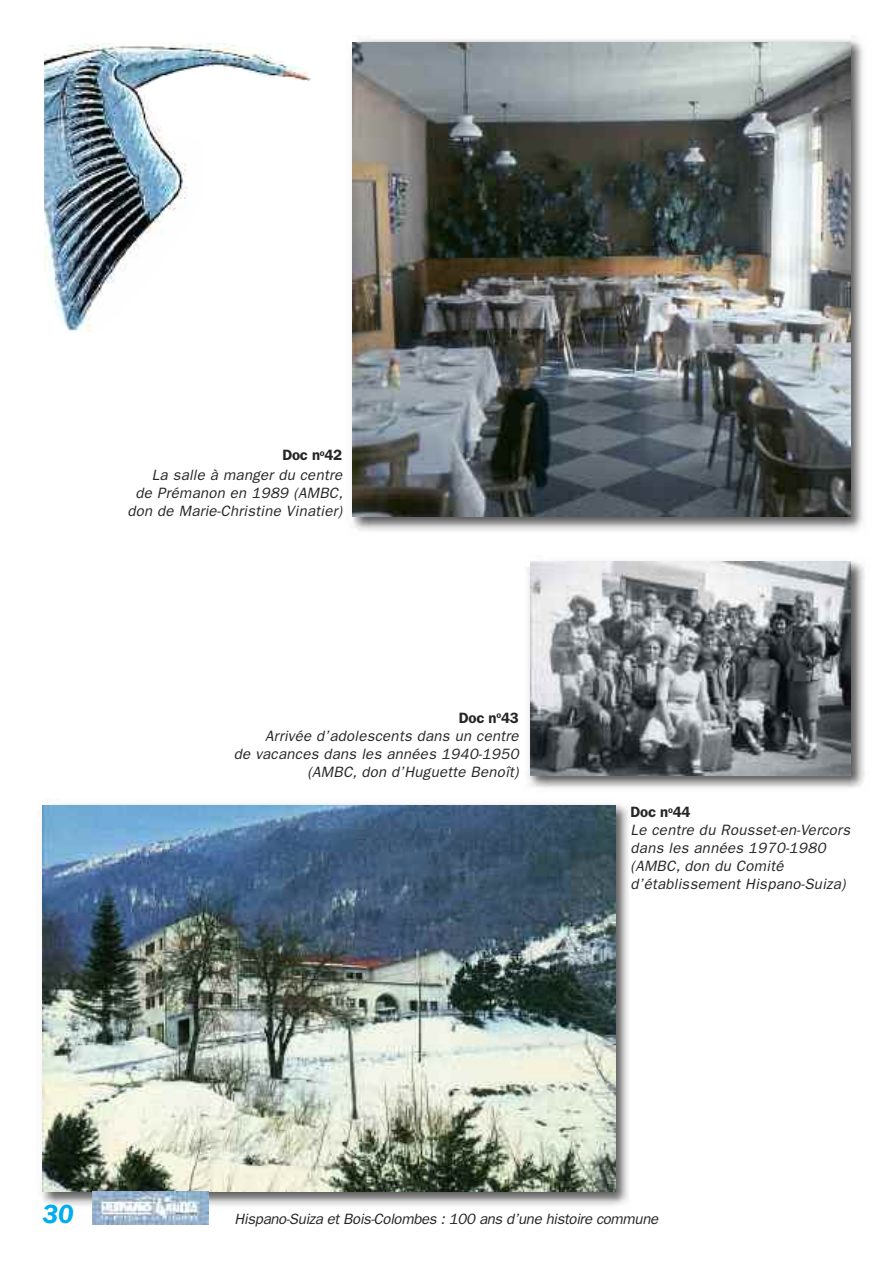
<style>
.page{position:relative;width:893px;height:1263px;background:#fff}
.page>*{position:absolute;margin:0;border:0;box-sizing:border-box;transform-origin:0 0}
.t1{font:italic 600 27px "Franklin Gothic";color:#00aded}
.t2{font:italic 15px/18px "Franklin Gothic";letter-spacing:.02em;color:#272627;text-align:right}
.t3{font:italic 15px "Franklin Gothic";letter-spacing:-.02em;color:#272627}
.s1{font-weight:600;font-style:normal}
</style>
<div class="page">
<img style="left:44px;top:43px;width:267px;height:289px">
<img style="left:352px;top:39px;width:511px;height:493px">
<img style="left:353px;top:43px;width:497px;height:473px">
<img style="left:528px;top:561px;width:337px;height:227px">
<img style="left:531px;top:562px;width:319px;height:213px">
<img style="left:41px;top:804px;width:588px;height:406px">
<img style="left:43px;top:805px;width:572px;height:386px">
<img style="left:92px;top:1191px;width:116px;height:33px">
<p class="t2" style="left:152px;top:445px;width:192px;line-height:19.5px"><span class="s1">Doc n</span><sup>o</sup><span class="s1">42<br></span>La salle à manger du centre</p>
<p class="t2" style="left:127px;top:483px;width:217px;text-align:center">de Prémanon en 1989 (AMBC, don de Marie-Christine Vinatier)</p>
<p class="t2" style="left:234px;top:708px;width:286px"><span class="s1">Doc n</span><sup>o</sup><span class="s1">43<br></span>Arrivée d’adolescents dans un centre<br>de vacances dans les années 1940-1950 (AMBC, don d’Huguette Benoît)</p>
<p class="t2" style="left:631px;top:803px;width:221px;text-align:left"><span class="s1">Doc n</span><sup>o</sup><span class="s1">44<br></span>Le centre du Rousset-en-Vercors dans les années 1970-1980 (AMBC, don du Comité d’établissement Hispano-Suiza)</p>
<h1 class="t1" style="left:43px;top:1204px;width:33px">30</h1>
<p class="t3" style="left:235px;top:1210px;width:425px">Hispano-Suiza et Bois-Colombes : 100 ans d’une histoire commune</p>
</div>
